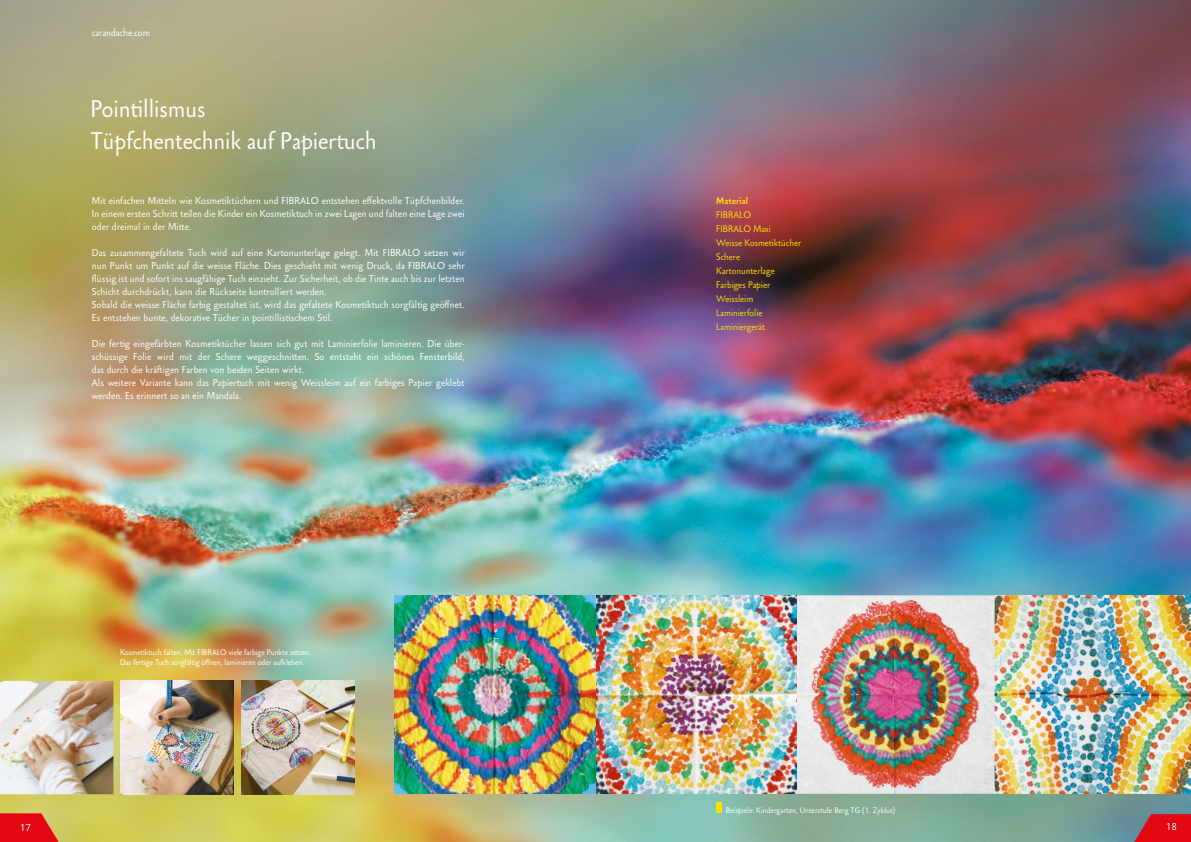
<style>
.page{position:relative;width:1191px;height:842px;background:#fff}
.page>*{position:absolute;margin:0;border:0;box-sizing:border-box;transform-origin:0 0}
.t1{font:24px/32px "Carandache Sans";color:#fff}
.t2{font:10px/13px "Carandache Sans";letter-spacing:.01em;color:#fff}
.t3{font:9.5px/14px "Carandache Sans";color:#fd0}
.t4{font:900 9.5px "Carandache Sans";color:#fd0}
.t5{font:8px/10px "Carandache Sans";color:#fff}
</style>
<div class="page">
<img style="left:0;top:0;width:1191px;height:842px">
<img style="left:120px;top:681px;width:113px;height:113px">
<img style="left:241px;top:681px;width:114px;height:113px">
<img style="left:0;top:681px;width:113px;height:113px">
<img style="left:395px;top:595px;width:796px;height:199px">
<div style="left:716px;top:803px;width:5px;height:10px;background:#fd0"></div>
<svg style="left:0;top:813px;width:59px;height:29px;background:#df2621"></svg>
<svg style="left:1134px;top:814px;width:57px;height:28px;background:#ce1b28"></svg>
<p class="t2" style="left:92px;top:26px;width:60px">carandache.com</p>
<h1 class="t1" style="left:90px;top:93px;width:288px">Pointillismus<br>Tüpfchentechnik auf Papiertuch</h1>
<p class="t2" style="left:92px;top:194px;width:374px;text-align:justify">Mit einfachen Mitteln wie Kosmetiktüchern und FIBRALO entstehen effektvolle Tüpfchenbilder.<br>In einem ersten Schritt teilen die Kinder ein Kosmetiktuch in zwei Lagen und falten eine Lage zwei oder dreimal in der Mitte.</p>
<p class="t2" style="left:92px;top:246px;width:374px">Das zusammengefaltete Tuch wird auf eine Kartonunterlage gelegt. Mit FIBRALO setzen wir nun Punkt um Punkt auf die weisse Fläche. Dies geschieht mit wenig Druck, da FIBRALO sehr flüssig ist und sofort ins saugfähige Tuch einzieht. Zur Sicherheit, ob die Tinte auch bis zur letzten Schicht durchdrückt, kann die Rückseite kontrolliert werden.<br>Sobald die weisse Fläche farbig gestaltet ist, wird das gefaltete Kosmetiktuch sorgfältig geöffnet.<br>Es entstehen bunte, dekorative Tücher in pointillistischem Stil.</p>
<p class="t2" style="left:92px;top:337px;width:374px">Die fertig eingefärbten Kosmetiktücher lassen sich gut mit Laminierfolie laminieren. Die über&shy;schüssige Folie wird mit der Schere weggeschnitten. So entsteht ein schönes Fensterbild, das durch die kräftigen Farben von beiden Seiten wirkt.<br>Als weitere Variante kann das Papiertuch mit wenig Weissleim auf ein farbiges Papier geklebt werden. Es erinnert so an ein Mandala.</p>
<p class="t5" style="left:120px;top:647px;width:192px">Kosmetiktuch falten. Mit FIBRALO viele farbige Punkte setzen.<br>Das fertige Tuch sorgfältig öffnen, laminieren oder aufkleben.</p>
<p class="t4" style="left:716px;top:194px;width:33px">Material</p>
<p class="t3" style="left:716px;top:207px;width:86px">FIBRALO<br>FIBRALO Maxi<br>Weisse Kosmetiktücher<br>Schere<br>Kartonunterlage<br>Farbiges Papier<br>Weissleim<br>Laminierfolie<br>Laminiergerät</p>
<p class="t5" style="left:726px;top:805px;width:171px">Beispiele: Kindergarten, Unterstufe Berg TG (1. Zyklus)</p>
<p class="t2" style="left:20px;top:821px;width:12px">17</p>
<p class="t2" style="left:1165px;top:820px;width:12px">18</p>
</div>
